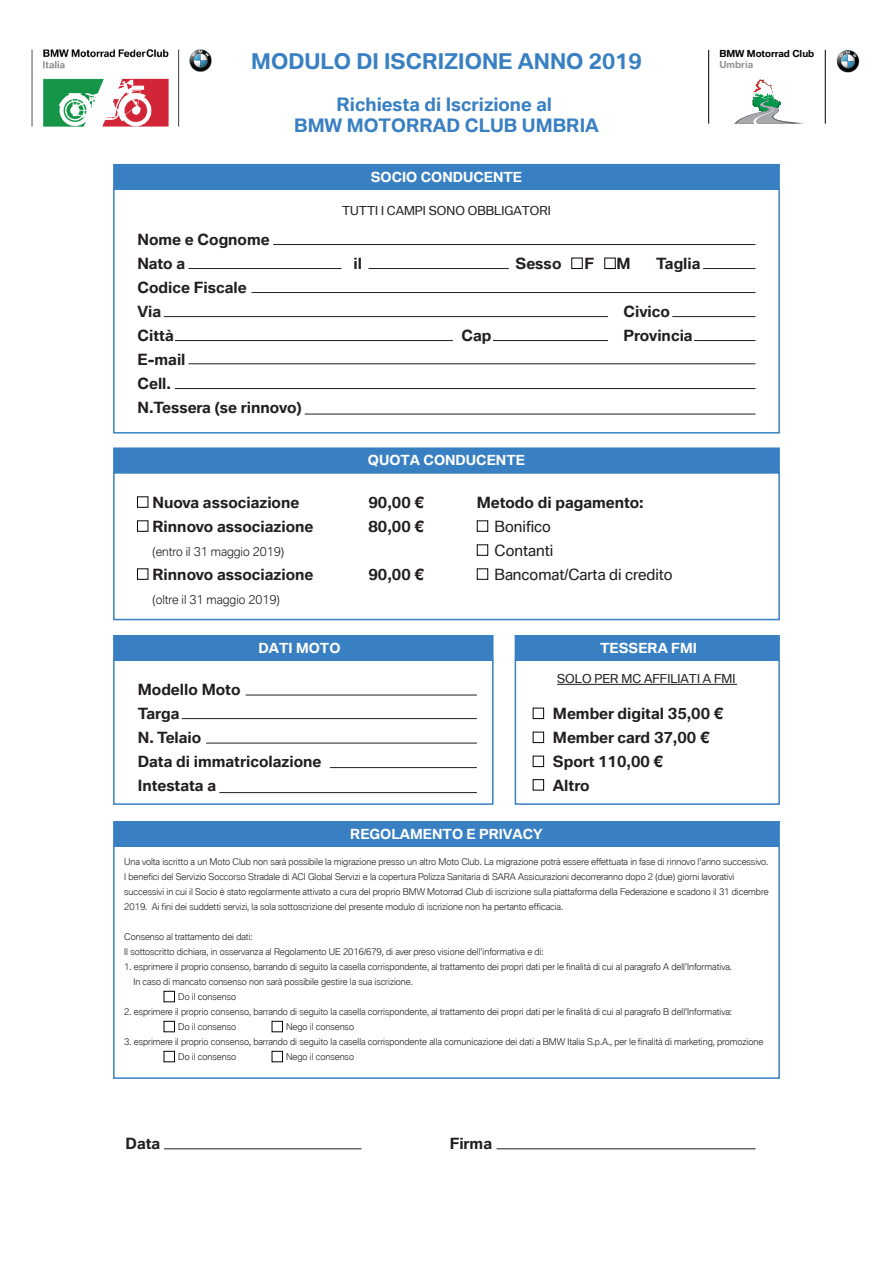
<style>
.page{position:relative;width:893px;height:1263px;background:#fff}
.page>*{position:absolute;margin:0;border:0;box-sizing:border-box;transform-origin:0 0}
.t1{font:700 21px "BMW Motorrad Type Global Pro";color:#3980c3}
.t2{font:700 18px/21.6px "BMW Motorrad Type Global Pro";color:#3980c3;text-align:center}
.t3{font:700 15px/24px "BMW Motorrad Type Global Pro";color:#231f20}
.t4{font:15px/24px "BMW Motorrad Type Global Pro";color:#231f20}
.t5{font:700 13.5px "BMW Motorrad Type Global Pro";color:#fff}
.t6{font:12px "BMW Motorrad Type Global Pro";color:#231f20}
.t7{font:300 12px "BMW Motorrad Type Global Pro";color:#231f20}
.t8{font:700 9.45px "BMW Type Global Pro";color:#000}
.t9{font:700 9.45px "BMW Type Global Pro";color:#939597}
.t10{font:300 9px/15px "BMW Motorrad Type Global Pro";color:#231f20}
</style>
<div class="page">
<img style="left:31px;top:49px;width:181px;height:78px">
<div style="left:113px;top:164px;width:667px;height:26px;background:#3980c3"></div>
<div style="left:113px;top:188px;width:667px;height:246px;border:2px solid #3980c3"></div>
<hr style="left:273px;top:244px;width:482px;height:1px;background:#231f20">
<hr style="left:188px;top:268px;width:153px;height:1px;background:#231f20">
<hr style="left:368px;top:268px;width:141px;height:1px;background:#231f20">
<hr style="left:251px;top:292px;width:504px;height:1px;background:#231f20">
<hr style="left:164px;top:316px;width:444px;height:1px;background:#231f20">
<hr style="left:175px;top:340px;width:278px;height:1px;background:#231f20">
<hr style="left:493px;top:340px;width:115px;height:1px;background:#231f20">
<hr style="left:694px;top:340px;width:61px;height:1px;background:#231f20">
<hr style="left:188px;top:363px;width:567px;height:1px;background:#231f20">
<hr style="left:175px;top:388px;width:580px;height:1px;background:#231f20">
<hr style="left:305px;top:414px;width:450px;height:1px;background:#231f20">
<hr style="left:672px;top:316px;width:83px;height:1px;background:#231f20">
<hr style="left:703px;top:268px;width:52px;height:1px;background:#231f20">
<div style="left:571px;top:258px;width:12px;height:11px;border:1px solid #040503"></div>
<div style="left:604px;top:258px;width:12px;height:11px;border:1px solid #040503"></div>
<div style="left:113px;top:447px;width:667px;height:26px;background:#3980c3;border:2px solid #3980c3"></div>
<div style="left:113px;top:472px;width:667px;height:148px;border:2px solid #3980c3"></div>
<div style="left:477px;top:520px;width:11px;height:12px;border:1px solid #040503"></div>
<div style="left:477px;top:568px;width:11px;height:12px;border:1px solid #040503"></div>
<div style="left:477px;top:544px;width:11px;height:12px;border:1px solid #040503"></div>
<div style="left:113px;top:635px;width:381px;height:26px;background:#3980c3"></div>
<div style="left:113px;top:659px;width:381px;height:146px;border:2px solid #3980c3"></div>
<hr style="left:246px;top:695px;width:231px;height:1px;background:#231f20">
<hr style="left:182px;top:718px;width:295px;height:1px;background:#231f20">
<hr style="left:206px;top:743px;width:271px;height:1px;background:#231f20">
<hr style="left:330px;top:767px;width:147px;height:1px;background:#231f20">
<hr style="left:219px;top:792px;width:258px;height:1px;background:#231f20">
<hr style="left:164px;top:1148px;width:197px;height:1px;background:#231f20">
<hr style="left:496px;top:1148px;width:259px;height:1px;background:#231f20">
<div style="left:137px;top:496px;width:11px;height:12px;border:1px solid #040503"></div>
<div style="left:137px;top:568px;width:11px;height:12px;border:1px solid #040503"></div>
<div style="left:137px;top:520px;width:11px;height:12px;border:1px solid #040503"></div>
<div style="left:515px;top:635px;width:265px;height:26px;background:#3980c3"></div>
<div style="left:515px;top:659px;width:265px;height:146px;border:2px solid #3980c3"></div>
<div style="left:533px;top:708px;width:11px;height:11px;border:1px solid #040503"></div>
<div style="left:533px;top:756px;width:11px;height:11px;border:1px solid #040503"></div>
<div style="left:533px;top:732px;width:11px;height:11px;border:1px solid #040503"></div>
<hr style="left:557px;top:684px;width:180px;height:1px;background:#231f20">
<div style="left:113px;top:821px;width:667px;height:26px;background:#3980c3"></div>
<div style="left:113px;top:845px;width:667px;height:234px;border:2px solid #3980c3"></div>
<div style="left:164px;top:991px;width:11px;height:11px;border:1px solid #040503"></div>
<div style="left:164px;top:1021px;width:11px;height:11px;border:1px solid #040503"></div>
<div style="left:272px;top:1021px;width:11px;height:11px;border:1px solid #040503"></div>
<div style="left:164px;top:1051px;width:11px;height:11px;border:1px solid #040503"></div>
<div style="left:272px;top:1051px;width:11px;height:11px;border:1px solid #040503"></div>
<hr style="left:825px;top:50px;width:1px;height:74px;background:#000">
<hr style="left:708px;top:50px;width:1px;height:74px;background:#000">
<svg style="left:734px;top:79px;width:70px;height:45px"></svg>
<svg style="left:837px;top:50px;width:22px;height:22px"></svg>
<div style="left:533px;top:779px;width:11px;height:11px;border:1px solid #040503"></div>
<h1 class="t1" style="left:251px;top:50px;width:392px">MODULO DI ISCRIZIONE ANNO 2019</h1>
<h2 class="t2" style="left:294px;top:94px;width:306px">Richiesta di Iscrizione al<br>BMW MOTORRAD CLUB UMBRIA</h2>
<h3 class="t3" style="left:137px;top:227px;width:134px">Nome e Cognome<br>Nato a</h3>
<h3 class="t3" style="left:137px;top:275px;width:111px">Codice Fiscale<br>Via</h3>
<h3 class="t5" style="left:371px;top:169px;width:153px">SOCIO CONDUCENTE</h3>
<h3 class="t6" style="left:342px;top:202px;width:210px">TUTTI I CAMPI SONO OBBLIGATORI</h3>
<h3 class="t3" style="left:353px;top:251px;width:10px">il</h3>
<h3 class="t3" style="left:515px;top:251px;width:47px">Sesso</h3>
<h3 class="t3" style="left:584px;top:251px;width:11px">F</h3>
<h3 class="t3" style="left:616px;top:251px;width:16px">M</h3>
<h3 class="t3" style="left:656px;top:251px;width:46px">Taglia</h3>
<h3 class="t3" style="left:623px;top:299px;width:48px">Civico</h3>
<h3 class="t3" style="left:137px;top:323px;width:38px">Città</h3>
<h3 class="t3" style="left:461px;top:323px;width:31px">Cap</h3>
<h3 class="t3" style="left:623px;top:323px;width:71px">Provincia</h3>
<h3 class="t3" style="left:137px;top:347px;width:166px">E-mail<br>Cell.<br>N.Tessera (se rinnovo)</h3>
<h3 class="t5" style="left:368px;top:452px;width:159px">QUOTA CONDUCENTE</h3>
<h3 class="t3" style="left:477px;top:490px;width:168px">Metodo di pagamento:</h3>
<h3 class="t4" style="left:495px;top:515px;width:179px">Bonifico<br>Contanti<br>Bancomat/Carta di credito</h3>
<h3 class="t3" style="left:152px;top:490px;width:148px">Nuova associazione</h3>
<h3 class="t3" style="left:368px;top:490px;width:57px">90,00 €</h3>
<h3 class="t3" style="left:152px;top:514px;width:163px">Rinnovo associazione</h3>
<h3 class="t3" style="left:368px;top:514px;width:57px">80,00 €</h3>
<h3 class="t7" style="left:152px;top:542px;width:133px">(entro il 31 maggio 2019)</h3>
<h3 class="t3" style="left:152px;top:562px;width:163px">Rinnovo associazione</h3>
<h3 class="t3" style="left:368px;top:562px;width:57px">90,00 €</h3>
<h3 class="t7" style="left:152px;top:590px;width:129px">(oltre il 31 maggio 2019)</h3>
<p class="t8" style="left:719px;top:48px;width:96px">BMW Motorrad Club</p>
<p class="t9" style="left:719px;top:60px;width:35px">Umbria</p>
<h3 class="t5" style="left:258px;top:640px;width:83px">DATI MOTO</h3>
<h3 class="t3" style="left:138px;top:678px;width:185px">Modello Moto<br>Targa<br>N. Telaio<br>Data di immatricolazione<br>Intestata a</h3>
<h3 class="t5" style="left:600px;top:640px;width:98px">TESSERA FMI</h3>
<h3 class="t6" style="left:557px;top:670px;width:180px">SOLO PER MC AFFILIATI A FMI</h3>
<h3 class="t3" style="left:553px;top:702px;width:172px">Member digital 35,00 €<br>Member card 37,00 €<br>Sport 110,00 €<br>Altro</h3>
<h3 class="t5" style="left:350px;top:826px;width:194px">REGOLAMENTO E PRIVACY</h3>
<p class="t10" style="left:124px;top:855px;width:646px">Una volta iscritto a un Moto Club non sarà possibile la migrazione presso un altro Moto Club. La migrazione potrà essere effettuata in fase di rinnovo l’anno successivo.<br>I benefici del Servizio Soccorso Stradale di ACI Global Servizi e la copertura Polizza Sanitaria di SARA Assicurazioni decorreranno dopo 2 (due) giorni lavorativi successivi in cui il Socio è stato regolarmente attivato a cura del proprio BMW Motorrad Club di iscrizione sulla piattaforma della Federazione e scadono il 31 dicembre 2019. Ai fini dei suddetti servizi, la sola sottoscrizione del presente modulo di iscrizione non ha pertanto efficacia.</p>
<p class="t10" style="left:124px;top:930px;width:421px">Consenso al trattamento dei dati:<br>Il sottoscritto dichiara, in osservanza al Regolamento UE 2016/679, di aver preso visione dell’informativa e di:</p>
<p class="t10" style="left:124px;top:960px;width:609px">1. esprimere il proprio consenso, barrando di seguito la casella corrispondente, al trattamento dei propri dati per le finalità di cui al paragrafo A dell’Informativa.</p>
<p class="t10" style="left:133px;top:975px;width:281px">In caso di mancato consenso non sarà possibile gestire la sua iscrizione.</p>
<p class="t10" style="left:178px;top:990px;width:59px">Do il consenso</p>
<p class="t10" style="left:178px;top:1005px;width:555px;text-indent:-54px">2. esprimere il proprio consenso, barrando di seguito la casella corrispondente, al trattamento dei propri dati per le finalità di cui al paragrafo B dell’Informativa:<br>Do il consenso</p>
<p class="t10" style="left:286px;top:1020px;width:69px">Nego il consenso</p>
<p class="t10" style="left:178px;top:1035px;width:586px;text-indent:-54px">3. esprimere il proprio consenso, barrando di seguito la casella corrispondente alla comunicazione dei dati a BMW Italia S.p.A., per le finalità di marketing, promozione<br>Do il consenso</p>
<p class="t10" style="left:286px;top:1050px;width:69px">Nego il consenso</p>
<h3 class="t3" style="left:126px;top:1132px;width:36px">Data</h3>
<h3 class="t3" style="left:450px;top:1132px;width:44px">Firma</h3>
</div>
